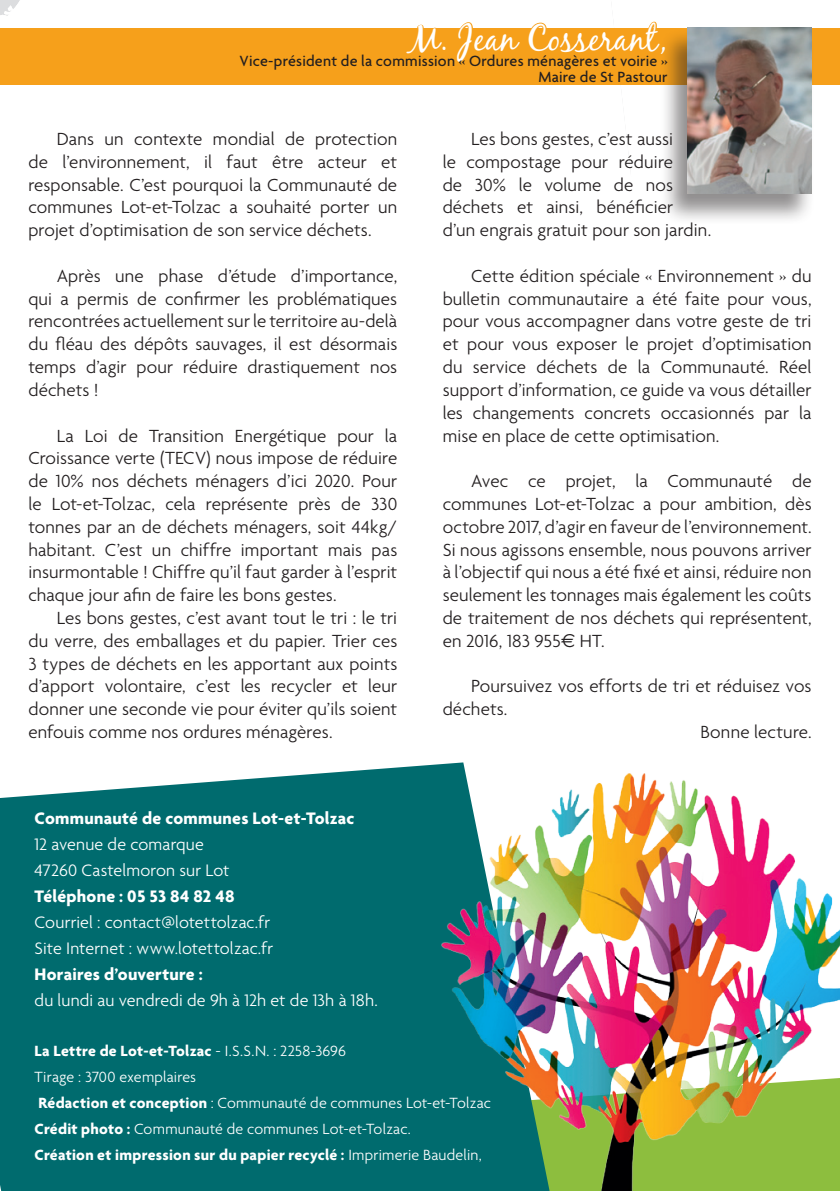
<style>
.page{position:relative;width:840px;height:1191px;background:#fff}
.page>*{position:absolute;margin:0;border:0;box-sizing:border-box;transform-origin:0 0}
.t1{font:36px "Black Jack";color:#fff}
.t2{font:300 19px/22.8px "Agenda";letter-spacing:.005em;color:#231f20;text-align:justify}
.t3{font:300 18px/26px "Agenda";letter-spacing:.01em;color:#fff}
.t4{font:700 18px "Agenda";letter-spacing:.015em;color:#fff}
.t5{font:300 16px/26px "Agenda";letter-spacing:.015em;color:#fff}
.t6{font:500 16px/16px "Agenda";letter-spacing:.015em;color:#231f20;text-align:right}
.s1{font-family:"Euro Sans";font-weight:400}
.s2{font-weight:700}
</style>
<div class="page">
<div style="left:0;top:28px;width:839px;height:56px;background:#f6a01b"></div>
<svg style="left:417px;top:24px;width:19px;height:4px"></svg>
<svg style="left:460px;top:21px;width:197px;height:7px"></svg>
<div style="left:0;top:773px;width:325px;height:418px;background:#006b6e"></div>
<div style="left:658px;top:27px;width:156px;height:198px;background:#231f20;opacity:.5"></div>
<img style="left:687px;top:28px;width:124px;height:165px">
<img style="left:325px;top:762px;width:514px;height:429px">
<h1 class="t1" style="left:409px;top:17px;width:260px">M. Jean Cosserant,</h1>
<p class="t6" style="left:239px;top:53px;width:429px">Vice-président de la commission « Ordures ménagères et voirie »<br>Maire de St Pastour</p>
<p class="t2" style="left:28px;top:127px;width:370px;text-indent:28px">Dans un contexte mondial de protection de l’environnement, il faut être acteur et responsable. C’est pourquoi la Communauté de communes Lot-et-Tolzac a souhaité porter un projet d’optimisation de son service déchets.</p>
<p class="t2" style="left:28px;top:264px;width:370px;text-indent:28px">Après une phase d’étude d’importance, qui a permis de confirmer les problématiques rencontrées actuellement sur le territoire au-delà du fléau des dépôts sauvages, il est désormais temps d’agir pour réduire drastiquement nos déchets !</p>
<p class="t2" style="left:28px;top:424px;width:370px;text-indent:28px">La Loi de Transition Energétique pour la Croissance verte (TECV) nous impose de réduire de 10% nos déchets ménagers d’ici 2020. Pour le Lot-et-Tolzac, cela représente près de 330 tonnes par an de déchets ménagers, soit 44kg/ habitant. C’est un chiffre important mais pas insurmontable ! Chiffre qu’il faut garder à l’esprit chaque jour afin de faire les bons gestes.</p>
<p class="t2" style="left:28px;top:606px;width:370px;text-indent:28px">Les bons gestes, c’est avant tout le tri : le tri du verre, des emballages et du papier. Trier ces 3 types de déchets en les apportant aux points d’apport volontaire, c’est les recycler et leur donner une seconde vie pour éviter qu’ils soient enfouis comme nos ordures ménagères.</p>
<p class="t2" style="left:442px;top:127px;width:270px;text-align:left;text-indent:28px">Les bons gestes, c’est aussi<br>le compostage pour réduire<br>de 30% le volume de nos déchets et ainsi, bénéficier<br>d’un engrais gratuit pour son jardin.</p>
<p class="t2" style="left:442px;top:264px;width:370px;text-indent:28px">Cette édition spéciale « Environnement » du bulletin communautaire a été faite pour vous, pour vous accompagner dans votre geste de tri et pour vous exposer le projet d’optimisation du service déchets de la Communauté. Réel support d’information, ce guide va vous détailler les changements concrets occasionnés par la mise en place de cette optimisation.</p>
<p class="t2" style="left:442px;top:469px;width:370px;text-indent:28px">Avec ce projet, la Communauté de communes Lot-et-Tolzac a pour ambition, dès octobre 2017, d’agir en faveur de l’environnement.<br>Si nous agissons ensemble, nous pouvons arriver à l’objectif qui nous a été fixé et ainsi, réduire non seulement les tonnages mais également les coûts de traitement de nos déchets qui représentent, en 2016, 183 955<span class="s1">€</span> HT.</p>
<p class="t2" style="left:471px;top:674px;width:342px">Poursuivez vos efforts de tri et réduisez vos</p>
<p class="t2" style="left:442px;top:697px;width:66px">déchets.</p>
<p class="t2" style="left:700px;top:720px;width:113px">Bonne lecture.</p>
<p class="t4" style="left:35px;top:807px;width:321px">Communauté de communes Lot-et-Tolzac</p>
<p class="t3" style="left:35px;top:830px;width:196px">12 avenue de comarque<br>47260 Castelmoron sur Lot</p>
<p class="t4" style="left:35px;top:885px;width:201px">Téléphone : 05 53 84 82 48</p>
<p class="t3" style="left:35px;top:908px;width:240px">Courriel : contact@lotettolzac.fr<br>Site Internet : www.lotettolzac.fr</p>
<p class="t4" style="left:35px;top:963px;width:169px">Horaires d’ouverture :</p>
<p class="t3" style="left:35px;top:986px;width:344px">du lundi au vendredi de 9h à 12h et de 13h à 18h.</p>
<p class="t5" style="left:35px;top:1037px;width:457px"><span class="s2">La Lettre de Lot-et-Tolzac</span> - I.S.S.N. : 2258-3696<br>Tirage : 3700 exemplaires<br><span class="s2">Rédaction et conception</span> : Communauté de communes Lot-et-Tolzac <span class="s2">Crédit photo :</span> Communauté de communes Lot-et-Tolzac.<br><span class="s2">Création et impression sur du papier recyclé :</span> Imprimerie Baudelin,</p>
</div>
